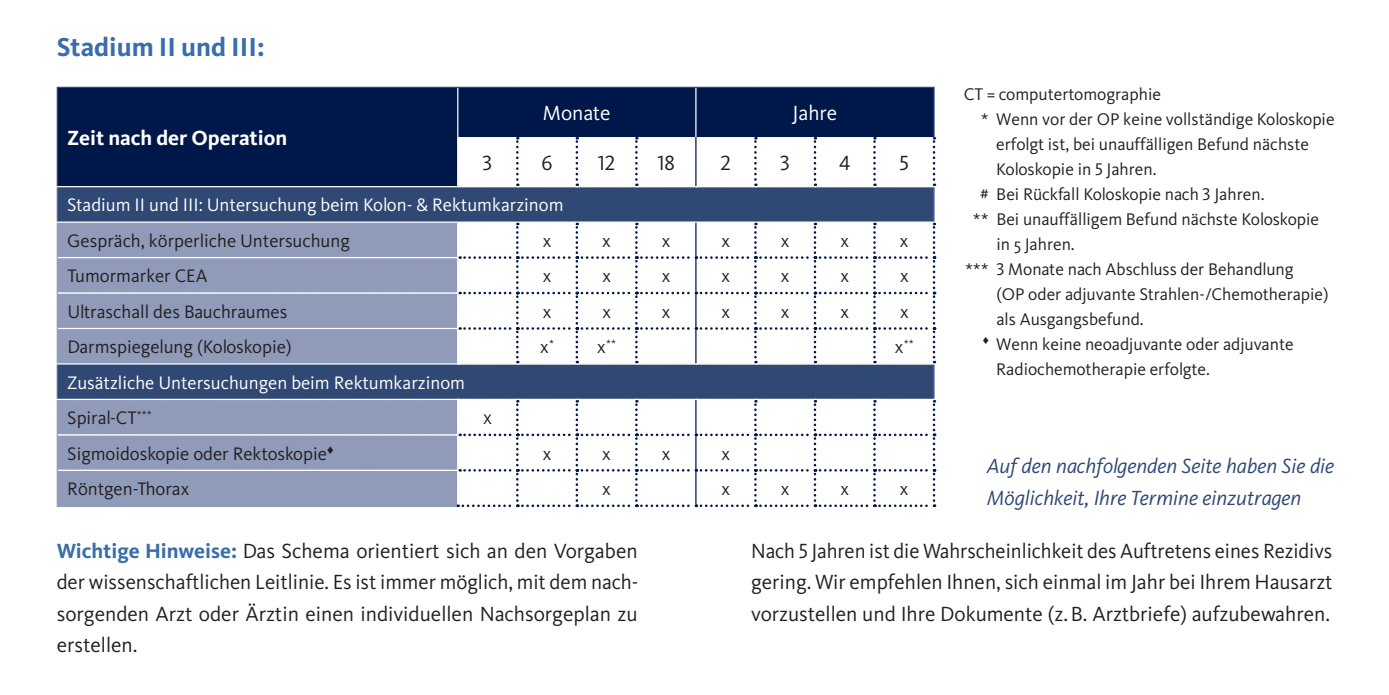
<style>
.page{position:relative;width:1389px;height:695px;background:#fff}
.page>*{position:absolute;margin:0;border:0;box-sizing:border-box;transform-origin:0 0}
.t1{font:700 27px "Kievit";color:#396dab}
.t2{font:21.25px/31.2px "Kievit";color:#231f20;text-align:justify}
.t3{font:italic 21.25px/31.2px "Kievit";color:#2f4874}
.t4{font:700 21.25px "Kievit";color:#fff}
.t5{font:21.25px "Kievit";color:#fff}
.t6{font:21.25px "Kievit Regular SC";color:#231f20}
.t7{font:18.75px "Kievit";color:#231f20}
.t8{font:18.75px/35.5px "Kievit";color:#fff}
.t9{font:18.75px "Kievit Regular SC";color:#231f20}
.t10{font:17.5px "Kievit";color:#231f20}
.t11{font:11px "Kievit";color:#231f20}
.s1{font-size:18.75px}
.s2{color:#231f20}
.s3{font-family:"Kievit Regular SC"}
.s4{font-weight:700;color:#396dab}
</style>
<div class="page">
<div style="left:58px;top:88px;width:875px;height:98px;background:#00174a"></div>
<div style="left:58px;top:187px;width:875px;height:212px;background:#2f4874"></div>
<div style="left:58px;top:223px;width:400px;height:176px;background:#2f4874"></div>
<hr style="left:457px;top:88px;width:1px;height:49px;background:#fff">
<hr style="left:695px;top:88px;width:2px;height:49px;background:#fff">
<hr style="left:57px;top:221px;width:401px;height:2px;background:#fff">
<hr style="left:458px;top:221px;width:59px;height:2px;background:#fff">
<hr style="left:517px;top:221px;width:60px;height:2px;background:#fff">
<hr style="left:577px;top:221px;width:59px;height:2px;background:#fff">
<hr style="left:636px;top:221px;width:60px;height:2px;background:#fff">
<hr style="left:696px;top:221px;width:59px;height:2px;background:#fff">
<hr style="left:755px;top:221px;width:60px;height:2px;background:#fff">
<hr style="left:815px;top:221px;width:59px;height:2px;background:#fff">
<hr style="left:874px;top:221px;width:61px;height:2px;background:#fff">
<hr style="left:57px;top:363px;width:400px;height:1px;background:#fff">
<hr style="left:57px;top:87px;width:401px;height:1px;background:#2f4874">
<hr style="left:57px;top:88px;width:1px;height:49px;background:#2f4874">
<hr style="left:458px;top:87px;width:59px;height:1px;background:#2f4874">
<hr style="left:517px;top:87px;width:60px;height:1px;background:#2f4874">
<hr style="left:577px;top:87px;width:59px;height:1px;background:#2f4874">
<hr style="left:636px;top:87px;width:60px;height:1px;background:#2f4874">
<hr style="left:696px;top:87px;width:59px;height:1px;background:#2f4874">
<hr style="left:755px;top:87px;width:60px;height:1px;background:#2f4874">
<hr style="left:815px;top:87px;width:59px;height:1px;background:#2f4874">
<hr style="left:874px;top:87px;width:61px;height:1px;background:#2f4874">
<hr style="left:57px;top:137px;width:1px;height:49px;background:#2f4874">
<hr style="left:58px;top:328px;width:399px;height:1px;background:#fff">
<hr style="left:57px;top:223px;width:1px;height:34px;background:#909bb9">
<hr style="left:57px;top:257px;width:1px;height:36px;background:#909bb9">
<hr style="left:57px;top:293px;width:1px;height:35px;background:#909bb9">
<hr style="left:57px;top:187px;width:1px;height:34px;background:#5d6d94">
<hr style="left:933px;top:187px;width:2px;height:34px;background:#5d6d94">
<hr style="left:57px;top:364px;width:1px;height:35px;background:#5d6d94">
<hr style="left:933px;top:364px;width:2px;height:35px;background:#5d6d94">
<hr style="left:57px;top:328px;width:1px;height:35px;background:#909bb9">
<hr style="left:933px;top:88px;width:2px;height:49px;background:#2f4874">
<svg style="left:457px;top:137px;width:479px;height:49px"></svg>
<svg style="left:59px;top:223px;width:877px;height:141px"></svg>
<svg style="left:57px;top:400px;width:879px;height:107px"></svg>
<h1 class="t1" style="left:57px;top:30px;width:210px">Stadium II und III:</h1>
<p class="t4" style="left:67px;top:125px;width:222px">Zeit nach der Operation</p>
<p class="t5" style="left:543px;top:100px;width:69px">Monate</p>
<p class="t5" style="left:793px;top:100px;width:46px">Jahre</p>
<p class="t6" style="left:483px;top:150px;width:11px">3</p>
<p class="t6" style="left:542px;top:150px;width:12px">6</p>
<p class="t6" style="left:598px;top:150px;width:19px">12</p>
<p class="t6" style="left:657px;top:150px;width:19px">18</p>
<p class="t6" style="left:720px;top:150px;width:12px">2</p>
<p class="t6" style="left:780px;top:150px;width:11px">3</p>
<p class="t6" style="left:839px;top:150px;width:13px">4</p>
<p class="t6" style="left:900px;top:150px;width:11px">5</p>
<p class="t8" style="left:67px;top:187px;width:498px">Stadium II und III: Untersuchung beim Kolon- &amp; Rektumkarzinom</p>
<p class="t7" style="left:67px;top:229px;width:284px">Gespräch, körperliche Untersuchung</p>
<p class="t7" style="left:543px;top:229px;width:10px">x</p>
<p class="t7" style="left:602px;top:229px;width:10px">x</p>
<p class="t7" style="left:662px;top:229px;width:10px">x</p>
<p class="t7" style="left:721px;top:229px;width:10px">x</p>
<p class="t7" style="left:781px;top:229px;width:10px">x</p>
<p class="t7" style="left:840px;top:229px;width:10px">x</p>
<p class="t7" style="left:900px;top:229px;width:10px">x</p>
<p class="t7" style="left:67px;top:264px;width:142px">Tumormarker CEA</p>
<p class="t7" style="left:543px;top:264px;width:10px">x</p>
<p class="t7" style="left:602px;top:264px;width:10px">x</p>
<p class="t7" style="left:662px;top:264px;width:10px">x</p>
<p class="t7" style="left:721px;top:264px;width:10px">x</p>
<p class="t7" style="left:781px;top:264px;width:10px">x</p>
<p class="t7" style="left:840px;top:264px;width:10px">x</p>
<p class="t7" style="left:900px;top:264px;width:10px">x</p>
<p class="t7" style="left:67px;top:300px;width:222px">Ultraschall des Bauchraumes</p>
<p class="t7" style="left:543px;top:300px;width:10px">x</p>
<p class="t7" style="left:602px;top:300px;width:10px">x</p>
<p class="t7" style="left:662px;top:300px;width:10px">x</p>
<p class="t7" style="left:721px;top:300px;width:10px">x</p>
<p class="t7" style="left:781px;top:300px;width:10px">x</p>
<p class="t7" style="left:840px;top:300px;width:10px">x</p>
<p class="t7" style="left:900px;top:300px;width:10px">x</p>
<p class="t7" style="left:67px;top:335px;width:226px">Darmspiegelung (Koloskopie)</p>
<p class="t7" style="left:540px;top:335px;width:15px">x<sup>*</sup></p>
<p class="t11" style="left:597px;top:336px;width:20px"><span class="s1">x</span>**</p>
<p class="t11" style="left:895px;top:336px;width:20px"><span class="s1">x</span>**</p>
<p class="t8" style="left:67px;top:364px;width:399px">Zusätzliche Untersuchungen beim Rektumkarzinom<br><span class="s2">Spiral-CT</span><sup>***</sup></p>
<p class="t9" style="left:483px;top:406px;width:10px">x</p>
<p class="t10" style="left:964px;top:83px;width:199px">CT = computertomographie</p>
<p class="t10" style="left:981px;top:108px;width:355px">* Wenn vor der OP keine vollständige Koloskopie</p>
<p class="t10" style="left:996px;top:133px;width:314px">erfolgt ist, bei unauffälligen Befund nächste</p>
<p class="t10" style="left:996px;top:158px;width:162px">Koloskopie in <span class="s3">5</span> Jahren.</p>
<p class="t10" style="left:980px;top:183px;width:286px"># Bei Rückfall Koloskopie nach <span class="s3">3</span> Jahren.</p>
<p class="t10" style="left:973px;top:208px;width:348px">** Bei unauffälligem Befund nächste Koloskopie</p>
<p class="t10" style="left:996px;top:233px;width:80px">in 5 Jahren.</p>
<p class="t10" style="left:965px;top:258px;width:330px">*** <span class="s3">3</span> Monate nach Abschluss der Behandlung</p>
<p class="t10" style="left:996px;top:283px;width:334px">(OP oder adjuvante Strahlen-/Chemotherapie)</p>
<p class="t10" style="left:996px;top:308px;width:149px">als Ausgangsbefund.</p>
<p class="t10" style="left:983px;top:333px;width:313px">♦ Wenn keine neoadjuvante oder adjuvante</p>
<p class="t10" style="left:996px;top:358px;width:215px">Radiochemotherapie erfolgte.</p>
<p class="t7" style="left:67px;top:442px;width:268px">Sigmoidoskopie oder Rektoskopie♦</p>
<p class="t7" style="left:543px;top:442px;width:10px">x</p>
<p class="t7" style="left:602px;top:442px;width:10px">x</p>
<p class="t7" style="left:662px;top:442px;width:10px">x</p>
<p class="t7" style="left:721px;top:442px;width:10px">x</p>
<p class="t7" style="left:67px;top:477px;width:124px">Röntgen-Thorax</p>
<p class="t7" style="left:602px;top:477px;width:10px">x</p>
<p class="t7" style="left:721px;top:477px;width:10px">x</p>
<p class="t7" style="left:781px;top:477px;width:10px">x</p>
<p class="t7" style="left:840px;top:477px;width:10px">x</p>
<p class="t7" style="left:900px;top:477px;width:10px">x</p>
<p class="t3" style="left:987px;top:450px;width:349px">Auf den nachfolgenden Seite haben Sie die<br>Möglichkeit, Ihre Termine einzutragen</p>
<p class="t2" style="left:751px;top:535px;width:583px">Nach <span class="s3">5</span> Jahren ist die Wahrscheinlichkeit des Auftretens eines Rezidivs gering. Wir empfehlen Ihnen, sich einmal im Jahr bei Ihrem Hausarzt vorzustellen und Ihre Dokumente (z.B. Arztbriefe) aufzubewahren.</p>
<p class="t2" style="left:57px;top:535px;width:583px"><span class="s4">Wichtige Hinweise:</span> Das Schema orientiert sich an den Vorgaben der wissenschaftlichen Leitlinie. Es ist immer möglich, mit dem nach&shy;sorgenden Arzt oder Ärztin einen individuellen Nachsorgeplan zu erstellen.</p>
</div>
